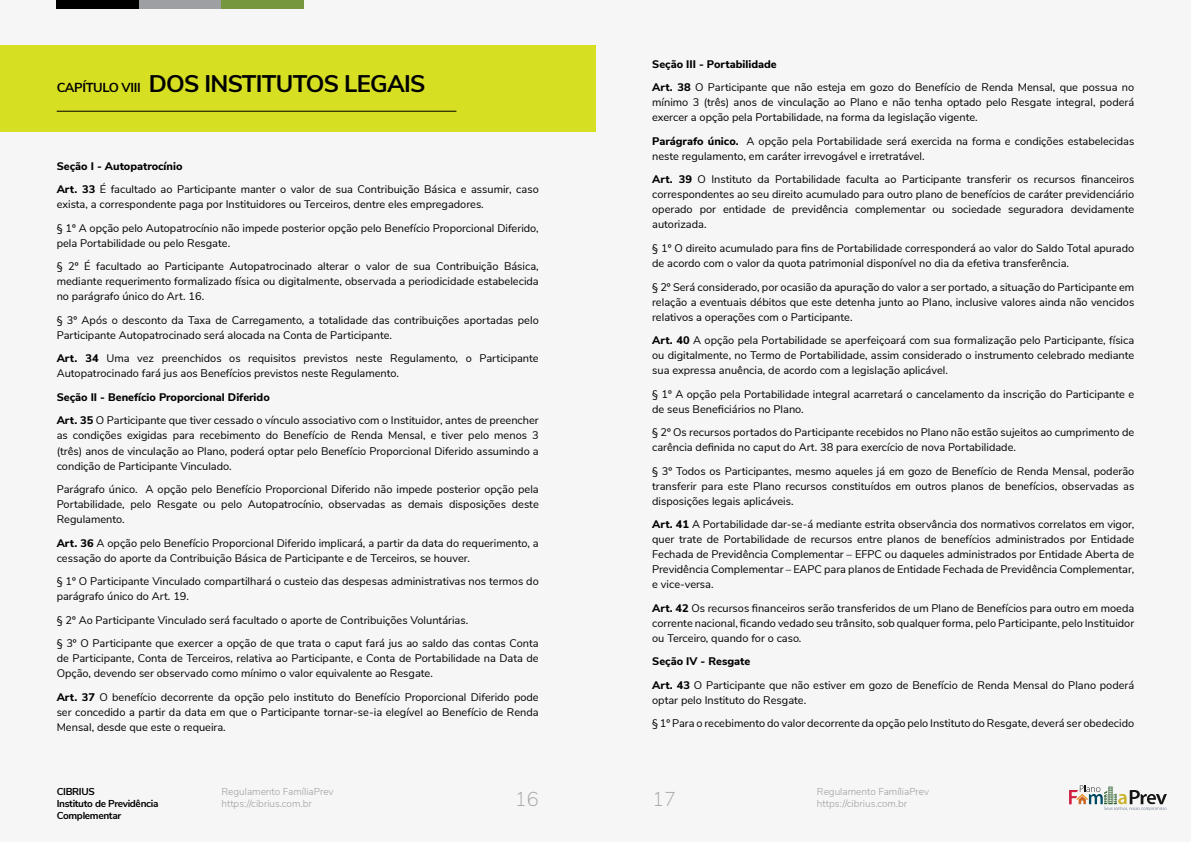
<style>
.page{position:relative;width:1191px;height:842px;background:#fff}
.page>*{position:absolute;margin:0;border:0;box-sizing:border-box;transform-origin:0 0}
.t1{font:700 24px "Nunito Sans";letter-spacing:-.03em;color:#000}
.t2{font:200 20px "Nunito Sans";color:#9d9fa2}
.t3{font:11px/15px "Nunito Sans";color:#000}
.t4{font:300 10px/12px "Nunito Sans";color:#9d9fa2}
.t5{font:700 10px/12px "Nunito Sans";letter-spacing:-.03em;color:#000}
.s1{font-size:13px}
.s2{font-weight:800}
</style>
<div class="page">
<div style="left:0;top:0;width:595px;height:842px;background:#f6f6f6"></div>
<div style="left:595px;top:0;width:596px;height:842px;background:#f6f6f6"></div>
<div style="left:57px;top:0;width:82px;height:9px;background:#000"></div>
<div style="left:139px;top:0;width:82px;height:9px;background:#9d9fa2"></div>
<div style="left:221px;top:0;width:83px;height:9px;background:#76973e"></div>
<svg style="left:1069px;top:785px;width:97px;height:26px"></svg>
<div style="left:0;top:45px;width:595px;height:87px;background:#d7df23"></div>
<hr style="left:57px;top:111px;width:399px;height:1px;background:#000">
<h1 class="t1" style="left:57px;top:66px;width:370px"><span class="s1">CAPÍTULO VIII</span> DOS INSTITUTOS LEGAIS</h1>
<p class="t3" style="left:57px;top:154px;width:483px;line-height:23.5px"><span class="s2">Seção I - Autopatrocínio<br>Art. 33</span> É facultado ao Participante manter o valor de sua Contribuição Básica e assumir, caso</p>
<p class="t3" style="left:57px;top:192px;width:483px;line-height:23.5px">exista, a correspondente paga por Instituidores ou Terceiros, dentre eles empregadores.<br>§ 1º A opção pelo Autopatrocínio não impede posterior opção pelo Benefício Proporcional Diferido,</p>
<p class="t3" style="left:57px;top:231px;width:483px;line-height:23.5px">pela Portabilidade ou pelo Resgate.<br>§ 2º É facultado ao Participante Autopatrocinado alterar o valor de sua Contribuição Básica,</p>
<p class="t3" style="left:57px;top:273px;width:483px">mediante requerimento formalizado física ou digitalmente, observada a periodicidade estabelecida no parágrafo único do Art. 16.</p>
<p class="t3" style="left:57px;top:312px;width:483px">§ 3º Após o desconto da Taxa de Carregamento, a totalidade das contribuições aportadas pelo<br>Participante Autopatrocinado será alocada na Conta de Participante.</p>
<p class="t3" style="left:57px;top:350px;width:483px"><span class="s2">Art. 34</span> Uma vez preenchidos os requisitos previstos neste Regulamento, o Participante<br>Autopatrocinado fará jus aos Benefícios previstos neste Regulamento.</p>
<p class="t3" style="left:57px;top:385px;width:483px;line-height:23.5px"><span class="s2">Seção II - Benefício Proporcional Diferido<br>Art. 35</span> O Participante que tiver cessado o vínculo associativo com o Instituidor, antes de preencher</p>
<p class="t3" style="left:57px;top:427px;width:483px;text-align:justify">as condições exigidas para recebimento do Benefício de Renda Mensal, e tiver pelo menos 3 (três) anos de vinculação ao Plano, poderá optar pelo Benefício Proporcional Diferido assumindo a condição de Participante Vinculado.</p>
<p class="t3" style="left:57px;top:481px;width:483px;text-align:justify">Parágrafo único. A opção pelo Benefício Proporcional Diferido não impede posterior opção pela Portabilidade, pelo Resgate ou pelo Autopatrocínio, observadas as demais disposições deste Regulamento.</p>
<p class="t3" style="left:57px;top:534px;width:483px"><span class="s2">Art. 36</span> A opção pelo Benefício Proporcional Diferido implicará, a partir da data do requerimento, a cessação do aporte da Contribuição Básica de Participante e de Terceiros, se houver.</p>
<p class="t3" style="left:57px;top:573px;width:483px">§ 1º O Participante Vinculado compartilhará o custeio das despesas administrativas nos termos do parágrafo único do Art. 19.</p>
<p class="t3" style="left:57px;top:607px;width:483px;line-height:23.5px">§ 2º Ao Participante Vinculado será facultado o aporte de Contribuições Voluntárias.<br>§ 3º O Participante que exercer a opção de que trata o caput fará jus ao saldo das contas Conta</p>
<p class="t3" style="left:57px;top:650px;width:483px">de Participante, Conta de Terceiros, relativa ao Participante, e Conta de Portabilidade na Data de<br>Opção, devendo ser observado como mínimo o valor equivalente ao Resgate.</p>
<p class="t3" style="left:57px;top:689px;width:483px;text-align:justify"><span class="s2">Art. 37</span> O benefício decorrente da opção pelo instituto do Benefício Proporcional Diferido pode ser concedido a partir da data em que o Participante tornar-se-ia elegível ao Benefício de Renda Mensal, desde que este o requeira.</p>
<p class="t3" style="left:652px;top:52px;width:483px;line-height:23.5px"><span class="s2">Seção III - Portabilidade<br>Art. 38</span> O Participante que não esteja em gozo do Benefício de Renda Mensal, que possua no</p>
<p class="t3" style="left:652px;top:94px;width:483px">mínimo 3 (três) anos de vinculação ao Plano e não tenha optado pelo Resgate integral, poderá exercer a opção pela Portabilidade, na forma da legislação vigente.</p>
<p class="t3" style="left:652px;top:133px;width:483px"><span class="s2">Parágrafo único.</span> A opção pela Portabilidade será exercida na forma e condições estabelecidas neste regulamento, em caráter irrevogável e irretratável.</p>
<p class="t3" style="left:652px;top:171px;width:483px;text-align:justify"><span class="s2">Art. 39</span> O Instituto da Portabilidade faculta ao Participante transferir os recursos financeiros correspondentes ao seu direito acumulado para outro plano de benefícios de caráter previdenciário operado por entidade de previdência complementar ou sociedade seguradora devidamente autorizada.</p>
<p class="t3" style="left:652px;top:240px;width:483px">§ 1º O direito acumulado para fins de Portabilidade corresponderá ao valor do Saldo Total apurado de acordo com o valor da quota patrimonial disponível no dia da efetiva transferência.</p>
<p class="t3" style="left:652px;top:278px;width:483px;text-align:justify">§ 2º Será considerado, por ocasião da apuração do valor a ser portado, a situação do Participante em relação a eventuais débitos que este detenha junto ao Plano, inclusive valores ainda não vencidos relativos a operações com o Participante.</p>
<p class="t3" style="left:652px;top:332px;width:483px;text-align:justify"><span class="s2">Art. 40</span> A opção pela Portabilidade se aperfeiçoará com sua formalização pelo Participante, física ou digitalmente, no Termo de Portabilidade, assim considerado o instrumento celebrado mediante sua expressa anuência, de acordo com a legislação aplicável.</p>
<p class="t3" style="left:652px;top:386px;width:483px">§ 1º A opção pela Portabilidade integral acarretará o cancelamento da inscrição do Participante e de seus Beneficiários no Plano.</p>
<p class="t3" style="left:652px;top:424px;width:483px">§ 2º Os recursos portados do Participante recebidos no Plano não estão sujeitos ao cumprimento de carência definida no caput do Art. 38 para exercício de nova Portabilidade.</p>
<p class="t3" style="left:652px;top:463px;width:483px;text-align:justify">§ 3º Todos os Participantes, mesmo aqueles já em gozo de Benefício de Renda Mensal, poderão transferir para este Plano recursos constituídos em outros planos de benefícios, observadas as disposições legais aplicáveis.</p>
<p class="t3" style="left:652px;top:516px;width:483px;text-align:justify"><span class="s2">Art. 41</span> A Portabilidade dar-se-á mediante estrita observância dos normativos correlatos em vigor, quer trate de Portabilidade de recursos entre planos de benefícios administrados por Entidade Fechada de Previdência Complementar – EFPC ou daqueles administrados por Entidade Aberta de Previdência Complementar – EAPC para planos de Entidade Fechada de Previdência Complementar, e vice-versa.</p>
<p class="t3" style="left:652px;top:600px;width:483px;text-align:justify"><span class="s2">Art. 42</span> Os recursos financeiros serão transferidos de um Plano de Benefícios para outro em moeda corrente nacional, ficando vedado seu trânsito, sob qualquer forma, pelo Participante, pelo Instituidor ou Terceiro, quando for o caso.</p>
<p class="t3" style="left:652px;top:649px;width:483px;line-height:23.5px"><span class="s2">Seção IV - Resgate<br>Art. 43</span> O Participante que não estiver em gozo de Benefício de Renda Mensal do Plano poderá</p>
<p class="t3" style="left:652px;top:687px;width:483px;line-height:23.5px">optar pelo Instituto do Resgate.<br>§ 1º Para o recebimento do valor decorrente da opção pelo Instituto do Resgate, deverá ser obedecido</p>
<p class="t5" style="left:57px;top:785px;width:103px">CIBRIUS<br>Instituto de Previdência<br>Complementar</p>
<p class="t4" style="left:221px;top:785px;width:114px">Regulamento FamíliaPrev https://cibrius.com.br</p>
<p class="t4" style="left:817px;top:785px;width:114px">Regulamento FamíliaPrev</p>
<h2 class="t2" style="left:515px;top:784px;width:25px">16</h2>
<h2 class="t2" style="left:652px;top:784px;width:25px">17</h2>
<p class="t4" style="left:817px;top:797px;width:92px">https://cibrius.com.br</p>
</div>
